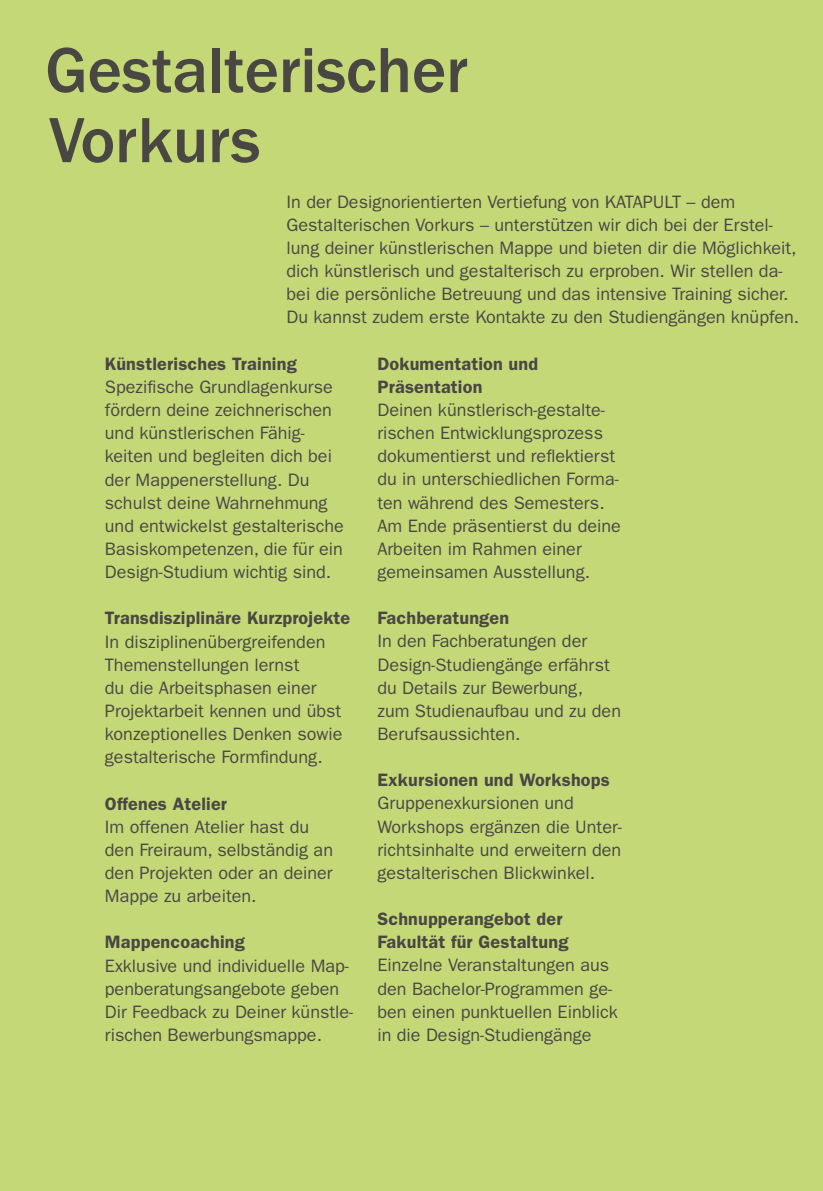
<style>
.page{position:relative;width:823px;height:1191px;background:#fff}
.page>*{position:absolute;margin:0;border:0;box-sizing:border-box;transform-origin:0 0}
.t1{font:500 66px/70px "ITC Franklin Gothic Std";letter-spacing:-.005em;color:#4a4743}
.t2{font:18px/23.2px "ITC Franklin Gothic Std";color:#4a4743}
.t3{font:600 18px/23.2px "ITC Franklin Gothic Std";letter-spacing:.01em;color:#4a4743}
</style>
<div class="page">
<div style="left:0;top:0;width:822px;height:1191px;background:#c5d878"></div>
<hr style="left:822px;top:0;width:1px;height:1191px;background:#6cbede">
<h1 class="t1" style="left:45px;top:36px;width:424px">Gestalterischer<br>Vorkurs</h1>
<p class="t2" style="left:286px;top:190px;width:514px">In der Designorientierten Vertiefung von KATAPULT – dem Gestalterischen Vorkurs – unterstützen wir dich bei der Erstel&shy;lung deiner künstlerischen Mappe und bieten dir die Möglichkeit, dich künstlerisch und gestalterisch zu erproben. Wir stellen da&shy;bei die persönliche Betreuung und das intensive Training sicher.<br>Du kannst zudem erste Kontakte zu den Studiengängen knüpfen.</p>
<p class="t3" style="left:105px;top:352px;width:193px">Künstlerisches Training</p>
<p class="t2" style="left:105px;top:375px;width:240px">Spezifische Grundlagenkurse fördern deine zeichnerischen und künstlerischen Fähig&shy;keiten und begleiten dich bei der Mappenerstellung. Du schulst deine Wahrnehmung und entwickelst gestalterische<br>Basiskompetenzen, die für ein<br>Design-Studium wichtig sind.</p>
<p class="t3" style="left:105px;top:606px;width:247px">Transdisziplinäre Kurzprojekte</p>
<p class="t2" style="left:105px;top:630px;width:239px">In disziplinenübergreifenden<br>Themenstellungen lernst<br>du die Arbeitsphasen einer<br>Projektarbeit kennen und übst konzeptionelles Denken sowie gestalterische Formfindung.</p>
<p class="t3" style="left:105px;top:791px;width:124px">Offenes Atelier</p>
<p class="t2" style="left:105px;top:815px;width:229px">Im offenen Atelier hast du den Freiraum, selbständig an den Projekten oder an deiner<br>Mappe zu arbeiten.</p>
<p class="t3" style="left:105px;top:930px;width:141px">Mappencoaching</p>
<p class="t2" style="left:105px;top:954px;width:250px">Exklusive und individuelle Map&shy;penberatungsangebote geben<br>Dir Feedback zu Deiner künstle&shy;rischen Bewerbungsmappe.</p>
<p class="t3" style="left:377px;top:352px;width:162px">Dokumentation und<br>Präsentation</p>
<p class="t2" style="left:377px;top:398px;width:245px">Deinen künstlerisch-gestalte&shy;rischen Entwicklungsprozess dokumentierst und reflektierst du in unterschiedlichen Forma&shy;ten während des Semesters.<br>Am Ende präsentierst du deine<br>Arbeiten im Rahmen einer gemeinsamen Ausstellung.</p>
<p class="t3" style="left:377px;top:606px;width:133px">Fachberatungen</p>
<p class="t2" style="left:377px;top:630px;width:245px">In den Fachberatungen der<br>Design-Studiengänge erfährst du Details zur Bewerbung,<br>zum Studienaufbau und zu den<br>Berufsaussichten.</p>
<p class="t3" style="left:377px;top:768px;width:234px">Exkursionen und Workshops</p>
<p class="t2" style="left:377px;top:792px;width:246px">Gruppenexkursionen und<br>Workshops ergänzen die Unter&shy;richtsinhalte und erweitern den gestalterischen Blickwinkel.</p>
<p class="t3" style="left:377px;top:907px;width:192px">Schnupperangebot der<br>Fakultät für Gestaltung</p>
<p class="t2" style="left:377px;top:953px;width:242px">Einzelne Veranstaltungen aus den Bachelor-Programmen ge&shy;ben einen punktuellen Einblick in die Design-Studiengänge</p>
</div>
